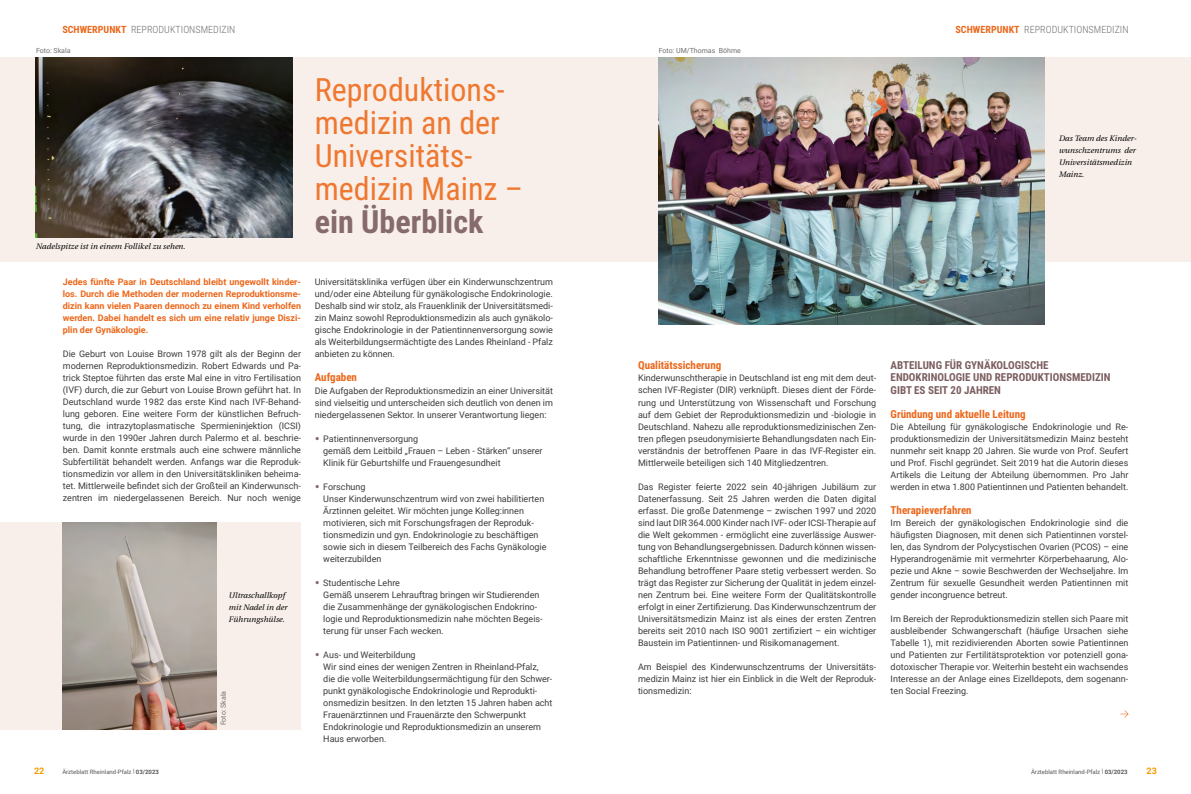
<style>
.page{position:relative;width:1191px;height:794px;background:#fff}
.page>*{position:absolute;margin:0;border:0;box-sizing:border-box;transform-origin:0 0}
.t1{font:32px/33px "Roboto Condensed";color:#ef7830}
.t2{font:700 32px "Roboto Condensed";color:#876b6c}
.t3{font:700 11px/12px "Roboto Condensed";color:#7c5e60}
.t4{font:700 11px "Roboto Condensed";color:#ec671a}
.t5{font:300 10px "Roboto Condensed";letter-spacing:.005em;color:#706f6f}
.t6{font:9px/12px "Roboto";color:#3c3c3b;text-align:justify}
.t7{font:700 9px/12px "Roboto";color:#ec671a;text-align:justify}
.t8{font:700 9px "Roboto";color:#f59c00}
.t9{font:italic 8px/12px "Linguistics Pro";letter-spacing:.005em;color:#000}
.t10{font:7px "Roboto";color:#706f6f}
.t11{font:6px "Roboto";color:#575756}
.s1{font-weight:700;color:#ec671a}
.s2{font-size:15px;color:#876b6c}
.s3{font-weight:700}
</style>
<div class="page">
<div style="left:0;top:522px;width:301px;height:208px;background:#f8efea"></div>
<div style="left:0;top:57px;width:1191px;height:204px;background:#f8efea"></div>
<img style="left:36px;top:57px;width:257px;height:180px">
<img style="left:659px;top:57px;width:385px;height:268px">
<img style="left:62px;top:523px;width:154px;height:206px">
<svg style="left:1120px;top:710px;width:8px;height:7px"></svg>
<p class="t5" style="left:62px;top:22px;width:175px"><span class="s1">SCHWERPUNKT</span> REPRODUKTIONSMEDIZIN</p>
<p class="t5" style="left:955px;top:22px;width:175px"><span class="s1">SCHWERPUNKT</span> REPRODUKTIONSMEDIZIN</p>
<p class="t10" style="left:36px;top:46px;width:36px">Foto: Skala</p>
<p class="t9" style="left:36px;top:240px;width:151px">Nadelspitze ist in einem Follikel zu sehen.</p>
<p class="t7" style="left:63px;top:276px;width:240px">Jedes fünfte Paar in Deutschland bleibt ungewollt kinder&shy;los. Durch die Methoden der modernen Reproduktionsme&shy;dizin kann vielen Paaren dennoch zu einem Kind verholfen werden. Dabei handelt es sich um eine relativ junge Diszi&shy;plin der Gynäkologie.</p>
<p class="t6" style="left:63px;top:348px;width:240px">Die Geburt von Louise Brown 1978 gilt als der Beginn der modernen Reproduktionsmedizin. Robert Edwards und Pa&shy;trick Steptoe führten das erste Mal eine in vitro Fertilisation (IVF) durch, die zur Geburt von Louise Brown geführt hat. In Deutschland wurde 1982 das erste Kind nach IVF-Behand&shy;lung geboren. Eine weitere Form der künstlichen Befruch&shy;tung, die intrazytoplasmatische Spermieninjektion (ICSI) wurde in den 1990er Jahren durch Palermo et al. beschrie&shy;ben. Damit konnte erstmals auch eine schwere männliche Subfertilität behandelt werden. Anfangs war die Reproduk&shy;tionsmedizin vor allem in den Universitätskliniken beheima&shy;tet. Mittlerweile befindet sich der Großteil an Kinderwunsch&shy;zentren im niedergelassenen Bereich. Nur noch wenige</p>
<p class="t9" style="left:228px;top:588px;width:60px">Ultraschallkopf mit Nadel in der<br>Führungshülse.</p>
<p class="t10" style="left:218px;top:725px;width:36px;rotate:-90deg">Foto: Skala</p>
<h1 class="t1" style="left:315px;top:72px;width:210px">Reproduktions&shy;medizin an der<br>Universitäts&shy;medizin Mainz –</h1>
<h1 class="t2" style="left:315px;top:199px;width:170px">ein Überblick</h1>
<p class="t6" style="left:315px;top:276px;width:240px">Universitätsklinika verfügen über ein Kinderwunschzentrum und/oder eine Abteilung für gynäkologische Endokrinologie.<br>Deshalb sind wir stolz, als Frauenklinik der Universitätsmedi&shy;zin Mainz sowohl Reproduktionsmedizin als auch gynäkolo&shy;gische Endokrinologie in der Patientinnenversorgung sowie als Weiterbildungsermächtigte des Landes Rheinland - Pfalz anbieten zu können.</p>
<p class="t4" style="left:315px;top:370px;width:44px">Aufgaben</p>
<p class="t6" style="left:315px;top:384px;width:240px">Die Aufgaben der Reproduktionsmedizin an einer Universität sind vielseitig und unterscheiden sich deutlich von denen im niedergelassenen Sektor. In unserer Verantwortung liegen:</p>
<p class="t6" style="left:323px;top:432px;width:221px;text-align:left;text-indent:-9px"><span class="s2">•</span> Patientinnenversorgung<br>gemäß dem Leitbild „Frauen – Leben - Stärken“ unserer<br>Klinik für Geburtshilfe und Frauengesundheit</p>
<p class="t6" style="left:323px;top:480px;width:225px;text-align:left;text-indent:-9px"><span class="s2">•</span> Forschung<br>Unser Kinderwunschzentrum wird von zwei habilitierten Ärztinnen geleitet. Wir möchten junge Kolleg:innen motivieren, sich mit Forschungsfragen der Reproduk&shy;tionsmedizin und gyn. Endokrinologie zu beschäftigen sowie sich in diesem Teilbereich des Fachs Gynäkologie weiterzubilden</p>
<p class="t6" style="left:323px;top:576px;width:221px;text-align:left;text-indent:-9px"><span class="s2">•</span> Studentische Lehre<br>Gemäß unserem Lehrauftrag bringen wir Studierenden die Zusammenhänge der gynäkologischen Endokrino&shy;logie und Reproduktionsmedizin nahe möchten Begeis&shy;terung für unser Fach wecken.</p>
<p class="t6" style="left:323px;top:648px;width:231px;text-align:left;text-indent:-9px"><span class="s2">•</span> Aus- und Weiterbildung<br>Wir sind eines der wenigen Zentren in Rheinland-Pfalz, die die volle Weiterbildungsermächtigung für den Schwer&shy;punkt gynäkologische Endokrinologie und Reprodukti&shy;onsmedizin besitzen. In den letzten 15 Jahren haben acht Frauenärztinnen und Frauenärzte den Schwerpunkt Endokrinologie und Reproduktionsmedizin an unserem Haus erworben.</p>
<p class="t10" style="left:659px;top:46px;width:84px">Foto: UM/Thomas Böhme</p>
<p class="t9" style="left:1058px;top:132px;width:79px">Das Team des Kinder&shy;wunschzentrums der<br>Universitätsmedizin<br>Mainz.</p>
<p class="t4" style="left:638px;top:358px;width:85px">Qualitätssicherung</p>
<p class="t6" style="left:638px;top:372px;width:240px">Kinderwunschtherapie in Deutschland ist eng mit dem deut&shy;schen IVF-Register (DIR) verknüpft. Dieses dient der Förde&shy;rung und Unterstützung von Wissenschaft und Forschung auf dem Gebiet der Reproduktionsmedizin und -biologie in Deutschland. Nahezu alle reproduktionsmedizinischen Zen&shy;tren pflegen pseudonymisierte Behandlungsdaten nach Ein&shy;verständnis der betroffenen Paare in das IVF-Register ein.<br>Mittlerweile beteiligen sich 140 Mitgliedzentren.</p>
<p class="t6" style="left:638px;top:480px;width:240px">Das Register feierte 2022 sein 40-jährigen Jubiläum zur Datenerfassung. Seit 25 Jahren werden die Daten digital erfasst. Die große Datenmenge – zwischen 1997 und 2020 sind laut DIR 364.000 Kinder nach IVF- oder ICSI-Therapie auf die Welt gekommen - ermöglicht eine zuverlässige Auswer&shy;tung von Behandlungsergebnissen. Dadurch können wissen&shy;schaftliche Erkenntnisse gewonnen und die medizinische Behandlung betroffener Paare stetig verbessert werden. So trägt das Register zur Sicherung der Qualität in jedem einzel&shy;nen Zentrum bei. Eine weitere Form der Qualitätskontrolle erfolgt in einer Zertifizierung. Das Kinderwunschzentrum der Universitätsmedizin Mainz ist als eines der ersten Zentren bereits seit 2010 nach ISO 9001 zertifiziert – ein wichtiger Baustein im Patientinnen- und Risikomanagement.</p>
<p class="t6" style="left:638px;top:660px;width:240px">Am Beispiel des Kinderwunschzentrums der Universitäts&shy;medizin Mainz ist hier ein Einblick in die Welt der Reproduk&shy;tionsmedizin:</p>
<p class="t3" style="left:890px;top:359px;width:221px">ABTEILUNG FÜR GYNÄKOLOGISCHE<br>ENDOKRINOLOGIE UND REPRODUKTIONSMEDIZIN<br>GIBT ES SEIT 20 JAHREN</p>
<p class="t4" style="left:890px;top:406px;width:136px">Gründung und aktuelle Leitung</p>
<p class="t6" style="left:890px;top:420px;width:239px">Die Abteilung für gynäkologische Endokrinologie und Re&shy;produktionsmedizin der Universitätsmedizin Mainz besteht nunmehr seit knapp 20 Jahren. Sie wurde von Prof. Seufert und Prof. Fischl gegründet. Seit 2019 hat die Autorin dieses Artikels die Leitung der Abteilung übernommen. Pro Jahr werden in etwa 1.800 Patientinnen und Patienten behandelt.</p>
<p class="t4" style="left:890px;top:502px;width:83px">Therapieverfahren</p>
<p class="t6" style="left:890px;top:516px;width:239px">Im Bereich der gynäkologischen Endokrinologie sind die häufigsten Diagnosen, mit denen sich Patientinnen vorstel&shy;len, das Syndrom der Polycystischen Ovarien (PCOS) – eine Hyperandrogenämie mit vermehrter Körperbehaarung, Alo&shy;pezie und Akne – sowie Beschwerden der Wechseljahre. Im Zentrum für sexuelle Gesundheit werden Patientinnen mit gender incongruence betreut.</p>
<p class="t6" style="left:890px;top:612px;width:239px">Im Bereich der Reproduktionsmedizin stellen sich Paare mit ausbleibender Schwangerschaft (häufige Ursachen siehe Tabelle 1), mit rezidivierenden Aborten sowie Patientinnen und Patienten zur Fertilitätsprotektion vor potenziell gona&shy;dotoxischer Therapie vor. Weiterhin besteht ein wachsendes Interesse an der Anlage eines Eizelldepots, dem sogenann&shy;ten Social Freezing.</p>
<p class="t8" style="left:34px;top:764px;width:12px">22</p>
<p class="t11" style="left:62px;top:767px;width:98px">Ärzteblatt Rheinland-Pfalz | <span class="s3">03/2023</span></p>
<p class="t11" style="left:1031px;top:767px;width:98px">Ärzteblatt Rheinland-Pfalz | <span class="s3">03/2023</span></p>
<p class="t8" style="left:1146px;top:764px;width:12px">23</p>
</div>
